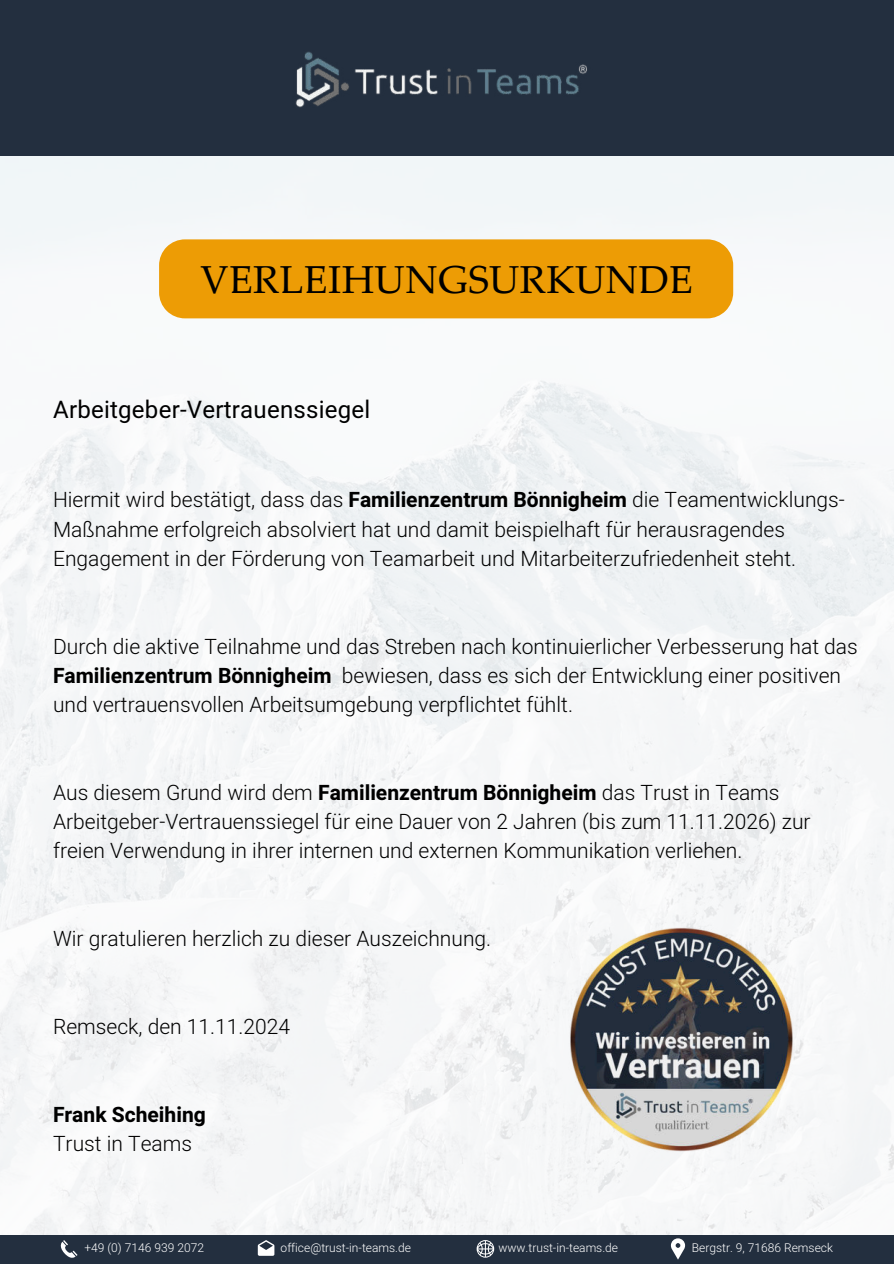
<style>
.page{position:relative;width:894px;height:1264px;background:#fff}
.page>*{position:absolute;margin:0;border:0;box-sizing:border-box;transform-origin:0 0}
.t1{font:39px "Palatino Linotype";letter-spacing:.01em;color:#000}
.t2{font:24px "Heebo";letter-spacing:.01em;color:#000}
.t3{font:300 21px/29.2px "Heebo";color:#000}
.t4{font:700 21px "Heebo";color:#000}
.t5{font:300 12px "Heebo";color:#fff}
.s1{font-weight:700}
</style>
<div class="page">
<div style="left:0;top:156px;width:893px;height:1078px;background:#f6f7f8"></div>
<div style="left:0;top:0;width:893px;height:156px;background:#232f3f"></div>
<img style="left:295px;top:52px;width:292px;height:56px">
<div style="left:0;top:1234px;width:893px;height:29px;background:#232f3f"></div>
<svg style="left:476px;top:1240px;width:18px;height:17px"></svg>
<svg style="left:258px;top:1240px;width:16px;height:15px"></svg>
<svg style="left:670px;top:1238px;width:15px;height:21px"></svg>
<svg style="left:60px;top:1240px;width:17px;height:18px"></svg>
<img style="left:537px;top:904px;width:267px;height:270px">
<div style="left:159px;top:239px;width:574px;height:79px;background:#ed9c05"></div>
<h1 class="t1" style="left:200px;top:252px;width:494px">VERLEIHUNGSURKUNDE</h1>
<p class="t2" style="left:53px;top:392px;width:319px">Arbeitgeber-Vertrauenssiegel</p>
<p class="t3" style="left:53px;top:485px;width:793px">Hiermit wird bestätigt, dass das <span class="s1">Familienzentrum Bönnigheim</span> die Teamentwicklungs-<br>Maßnahme erfolgreich absolviert hat und damit beispielhaft für herausragendes<br>Engagement in der Förderung von Teamarbeit und Mitarbeiterzufriedenheit steht.</p>
<p class="t3" style="left:53px;top:631px;width:806px">Durch die aktive Teilnahme und das Streben nach kontinuierlicher Verbesserung hat das<br><span class="s1">Familienzentrum Bönnigheim</span> bewiesen, dass es sich der Entwicklung einer positiven und vertrauensvollen Arbeitsumgebung verpflichtet fühlt.</p>
<p class="t3" style="left:53px;top:777px;width:758px">Aus diesem Grund wird dem <span class="s1">Familienzentrum Bönnigheim</span> das Trust in Teams<br>Arbeitgeber-Vertrauenssiegel für eine Dauer von 2 Jahren (bis zum 11.11.2026) zur freien Verwendung in ihrer internen und externen Kommunikation verliehen.</p>
<p class="t3" style="left:53px;top:923px;width:439px">Wir gratulieren herzlich zu dieser Auszeichnung.</p>
<p class="t3" style="left:53px;top:1011px;width:238px">Remseck, den 11.11.2024</p>
<p class="t4" style="left:53px;top:1099px;width:154px">Frank Scheihing</p>
<p class="t3" style="left:53px;top:1128px;width:140px">Trust in Teams</p>
<p class="t5" style="left:84px;top:1238px;width:121px">+49 (0) 7146 939 2072</p>
<p class="t5" style="left:280px;top:1239px;width:132px">office@trust-in-teams.de</p>
<p class="t5" style="left:498px;top:1239px;width:121px">www.trust-in-teams.de</p>
<p class="t5" style="left:691px;top:1239px;width:143px">Bergstr. 9, 71686 Remseck</p>
</div>
